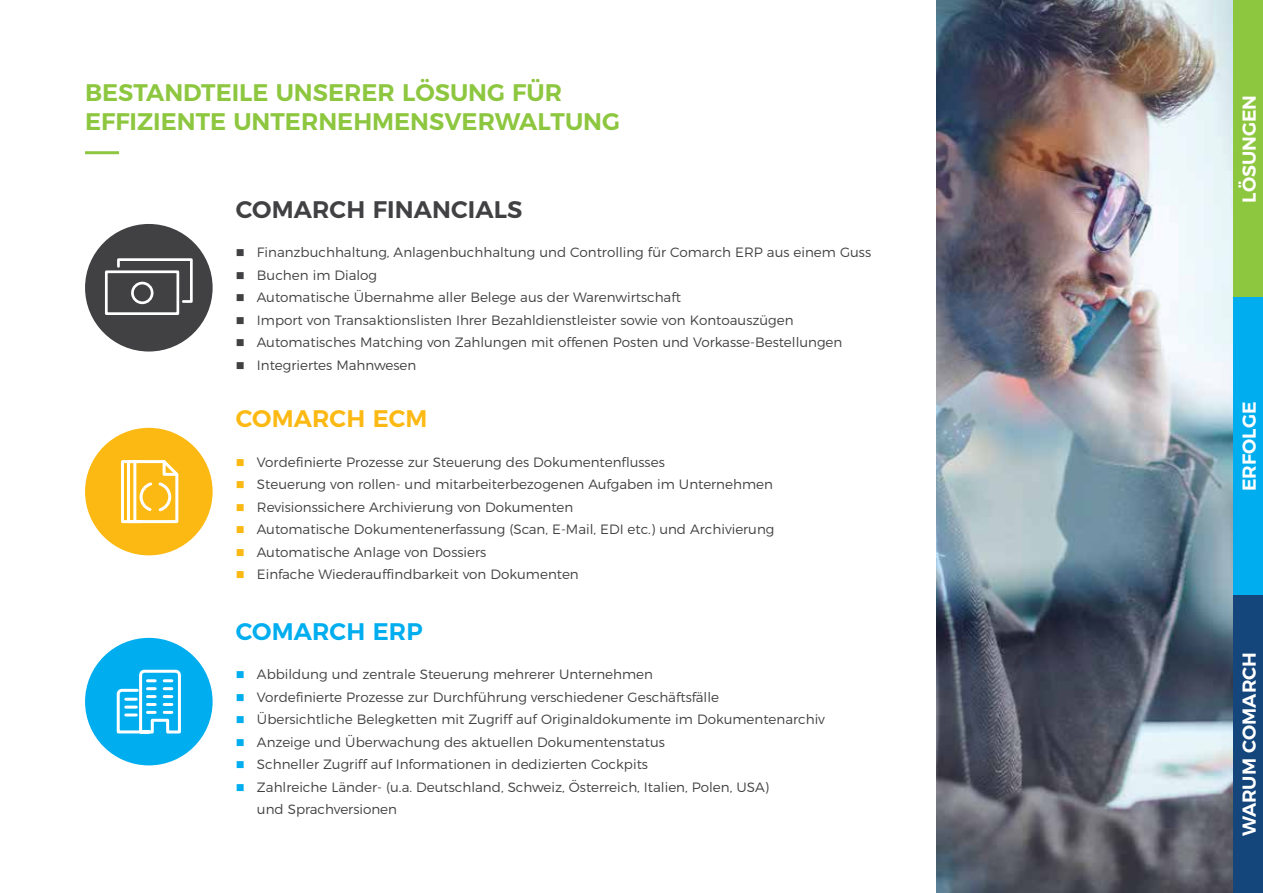
<style>
.page{position:relative;width:1263px;height:893px;background:#fff}
.page>*{position:absolute;margin:0;border:0;box-sizing:border-box;transform-origin:0 0}
.t1{font:600 24px/28.5px "Montserrat";color:#8dc63f}
.t2{font:600 24px "Montserrat";letter-spacing:.005em;color:#414042}
.t3{font:600 24px "Montserrat";letter-spacing:.005em;color:#fdb913}
.t4{font:600 24px "Montserrat";letter-spacing:.005em;color:#00aeef}
.t5{font:600 18.75px "Montserrat";color:#fff}
.t6{font:300 13.5px/22.5px "Montserrat";color:#414042}
.s1{color:#fdb913}
.s2{color:#00aeef}
</style>
<div class="page">
<hr style="left:85px;top:151px;width:34px;height:3px;background:#8dc63f">
<img style="left:936px;top:0;width:297px;height:893px">
<div style="left:85px;top:638px;width:128px;height:127px;background:#00aeef;border-radius:50%"></div>
<div style="left:85px;top:224px;width:128px;height:127px;background:#414042;border-radius:50%"></div>
<svg style="left:116px;top:669px;width:65px;height:65px"></svg>
<svg style="left:105px;top:258px;width:88px;height:57px"></svg>
<div style="left:85px;top:428px;width:128px;height:127px;background:#fdb913;border-radius:50%"></div>
<svg style="left:121px;top:460px;width:58px;height:64px"></svg>
<div style="left:1233px;top:595px;width:30px;height:298px;background:#14467c"></div>
<div style="left:1233px;top:0;width:30px;height:298px;background:#8dc63f"></div>
<div style="left:1233px;top:298px;width:30px;height:297px;background:#00aeef"></div>
<h1 class="t1" style="left:85px;top:77px;width:537px">BESTANDTEILE UNSERER LÖSUNG FÜR<br>EFFIZIENTE UNTERNEHMENSVERWALTUNG</h1>
<h1 class="t2" style="left:236px;top:190px;width:288px">COMARCH FINANCIALS</h1>
<p class="t6" style="left:236px;top:240px;width:637px">■ Finanzbuchhaltung, Anlagenbuchhaltung und Controlling für Comarch ERP aus einem Guss</p>
<p class="t6" style="left:236px;top:263px;width:143px">■ Buchen im Dialog</p>
<p class="t6" style="left:236px;top:285px;width:447px">■ Automatische Übernahme aller Belege aus der Warenwirtschaft</p>
<p class="t6" style="left:236px;top:308px;width:559px">■ Import von Transaktionslisten Ihrer Bezahldienstleister sowie von Kontoauszügen</p>
<p class="t6" style="left:236px;top:330px;width:608px">■ Automatisches Matching von Zahlungen mit offenen Posten und Vorkasse-Bestellungen</p>
<p class="t6" style="left:236px;top:353px;width:182px">■ Integriertes Mahnwesen</p>
<h1 class="t3" style="left:236px;top:399px;width:193px">COMARCH ECM</h1>
<p class="t6" style="left:236px;top:449px;width:431px"><span class="s1">■</span> Vordefinierte Prozesse zur Steuerung des Dokumentenflusses</p>
<p class="t6" style="left:236px;top:472px;width:539px"><span class="s1">■</span> Steuerung von rollen- und mitarbeiterbezogenen Aufgaben im Unternehmen</p>
<p class="t6" style="left:236px;top:494px;width:339px"><span class="s1">■</span> Revisionssichere Archivierung von Dokumenten</p>
<p class="t6" style="left:236px;top:517px;width:540px"><span class="s1">■</span> Automatische Dokumentenerfassung (Scan, E-Mail, EDI etc.) und Archivierung</p>
<p class="t6" style="left:236px;top:539px;width:252px"><span class="s1">■</span> Automatische Anlage von Dossiers</p>
<p class="t6" style="left:236px;top:562px;width:345px"><span class="s1">■</span> Einfache Wiederauffindbarkeit von Dokumenten</p>
<h1 class="t4" style="left:236px;top:612px;width:188px">COMARCH ERP</h1>
<p class="t6" style="left:236px;top:662px;width:419px"><span class="s2">■</span> Abbildung und zentrale Steuerung mehrerer Unternehmen</p>
<p class="t6" style="left:236px;top:685px;width:485px"><span class="s2">■</span> Vordefinierte Prozesse zur Durchführung verschiedener Geschäftsfälle</p>
<p class="t6" style="left:236px;top:707px;width:591px"><span class="s2">■</span> Übersichtliche Belegketten mit Zugriff auf Originaldokumente im Dokumentenarchiv</p>
<p class="t6" style="left:236px;top:730px;width:431px"><span class="s2">■</span> Anzeige und Überwachung des aktuellen Dokumentenstatus</p>
<p class="t6" style="left:236px;top:752px;width:414px"><span class="s2">■</span> Schneller Zugriff auf Informationen in dedizierten Cockpits</p>
<p class="t6" style="left:257px;top:775px;width:513px;text-indent:-21px"><span class="s2">■</span> Zahlreiche Länder- (u.a. Deutschland, Schweiz, Österreich, Italien, Polen, USA) und Sprachversionen</p>
<h2 class="t5" style="left:1234px;top:203px;width:109px;rotate:-90deg">LÖSUNGEN</h2>
<h2 class="t5" style="left:1234px;top:491px;width:91px;rotate:-90deg">ERFOLGE</h2>
<h2 class="t5" style="left:1234px;top:836px;width:186px;rotate:-90deg">WARUM COMARCH</h2>
</div>
